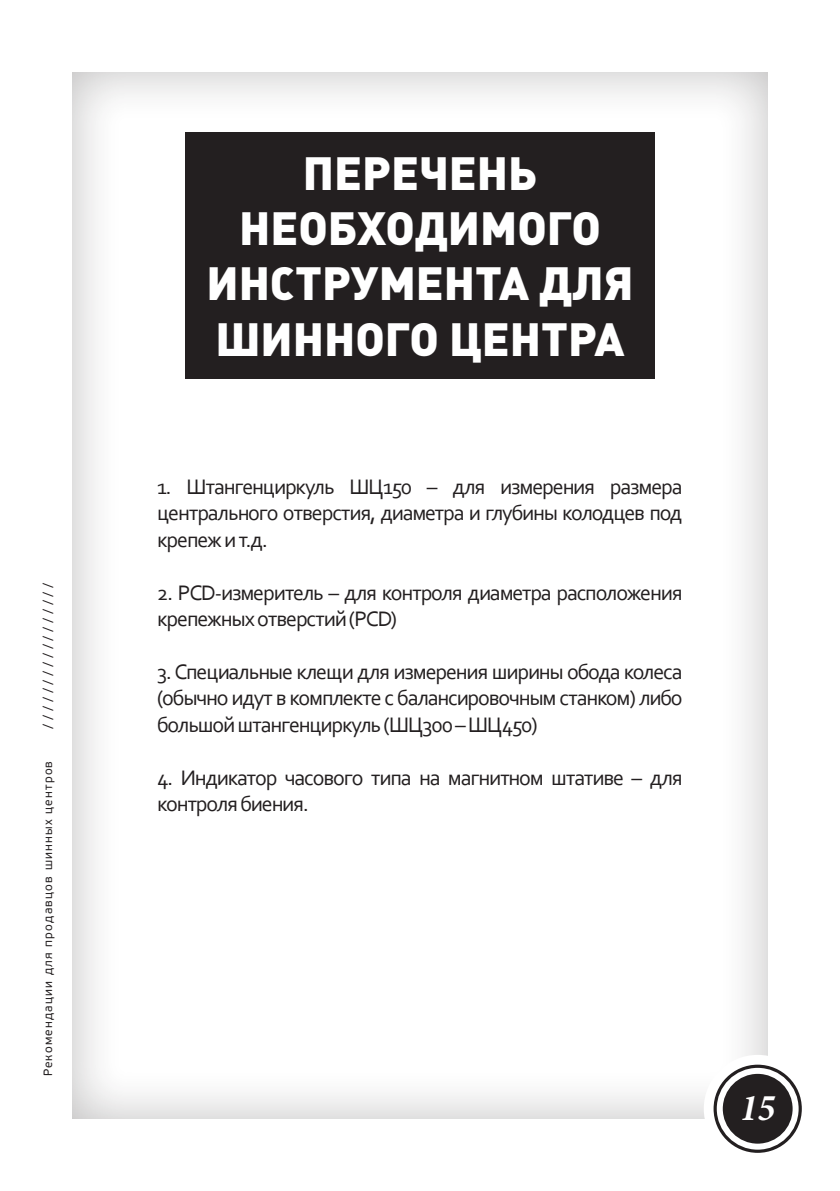
<style>
.page{position:relative;width:840px;height:1191px;background:#fff}
.page>*{position:absolute;margin:0;border:0;box-sizing:border-box;transform-origin:0 0}
.t1{font:900 46px/55.2px "Plumb";color:#fff;text-align:center}
.t2{font:italic 700 condensed 38px "Minion Pro";color:#fff}
.t3{font:22px/26.4px "Corbel";letter-spacing:-.05em;color:#231f20;text-align:justify}
.t4{font:12px "PF Beau Sans Pro";letter-spacing:.1em;color:#231f20}
</style>
<div class="page">
<div style="left:57px;top:65px;width:712px;height:1054px;background:#231f20;opacity:.3"></div>
<div style="left:703px;top:1054px;width:108px;height:108px;background:#fff;border-radius:50%"></div>
<svg style="left:713px;top:1064px;width:88px;height:88px;background:#433f40"></svg>
<div style="left:716px;top:1067px;width:82px;height:82px;border:6px solid #fff;border-radius:50%"></div>
<div style="left:185px;top:132px;width:469px;height:246px;background:#231f20"></div>
<p class="t4" style="left:41px;top:728px;width:147px;rotate:-90deg">/////////////////</p>
<p class="t4" style="left:41px;top:1076px;width:317px;rotate:-90deg">Рекомендации для продавцов шинных центров</p>
<p class="t1" style="left:206px;top:145px;width:428px">ПЕРЕЧЕНЬ<br>НЕОБХОДИМОГО<br>ИНСТРУМЕНТА ДЛЯ<br>ШИННОГО ЦЕНТРА</p>
<p class="t3" style="left:157px;top:473px;width:526px">1. Штангенциркуль ШЦ150 – для измерения размера центрального отверстия, диаметра и глубины колодцев под крепеж и т.д.</p>
<p class="t3" style="left:157px;top:578px;width:526px">2. PCD-измеритель – для контроля диаметра расположения крепежных отверстий (PCD)</p>
<p class="t3" style="left:157px;top:658px;width:526px">3. Специальные клещи для измерения ширины обода колеса (обычно идут в комплекте с балансировочным станком) либо большой штангенциркуль (ШЦ300 – ШЦ450)</p>
<p class="t3" style="left:157px;top:763px;width:527px">4. Индикатор часового типа на магнитном штативе – для контроля биения.</p>
<p class="t2" style="left:739px;top:1081px;width:37px">15</p>
</div>
